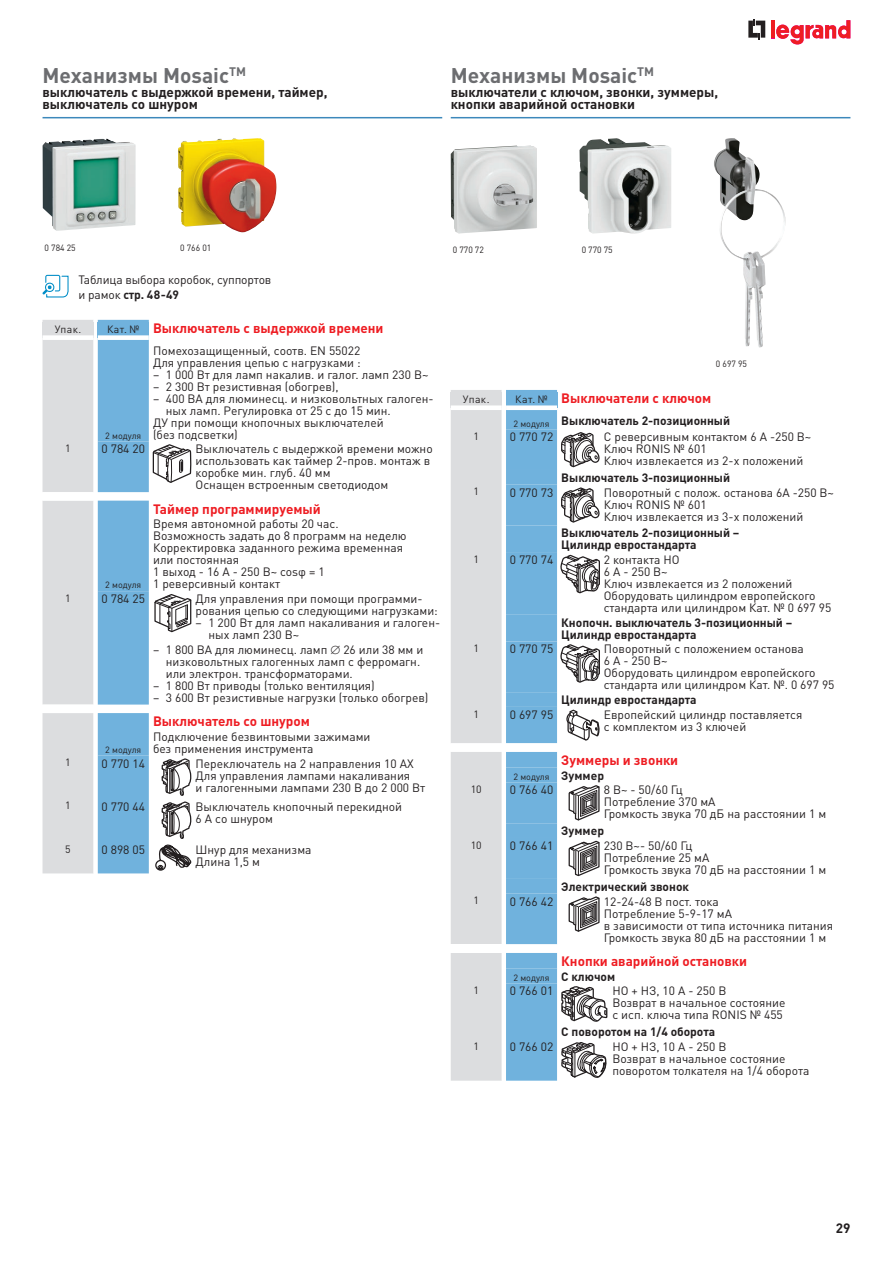
<style>
.page{position:relative;width:893px;height:1263px;background:#fff}
.page>*{position:absolute;margin:0;border:0;box-sizing:border-box;transform-origin:0 0}
.t1{font:700 21px "DIN Pro";color:#6c6d70}
.t2{font:700 13.5px "DIN Pro";color:#ee1d23}
.t3{font:700 13.5px/12px "DIN Pro";color:#231f20}
.t4{font:12px/12px "DIN Pro";color:#231f20}
.t5{font:700 12px/12px "DIN Pro";color:#231f20}
.t6{font:10.5px "DIN Pro";letter-spacing:.02em;color:#231f20}
.t7{font:9px "DIN Pro";color:#231f20}
.t8{font:9px "DIN Pro";color:#231f20;scale:.95 1}
.s1{font-weight:700}
.s2{font-weight:400;font-size:10.5px;color:#231f20}
.s3{font-weight:700;font-size:12px}
</style>
<div class="page">
<svg style="left:748px;top:19px;width:17px;height:20px"></svg>
<hr style="left:771px;top:20px;width:4px;height:18px;background:#ee1d23">
<svg style="left:776px;top:20px;width:74px;height:25px"></svg>
<hr style="left:43px;top:117px;width:399px;height:1px;background:#3c88bb">
<hr style="left:451px;top:117px;width:399px;height:1px;background:#3c88bb">
<svg style="left:43px;top:275px;width:26px;height:22px"></svg>
<svg style="left:43px;top:320px;width:148px;height:553px"></svg>
<svg style="left:451px;top:390px;width:156px;height:691px"></svg>
<img style="left:43px;top:138px;width:93px;height:93px">
<img style="left:178px;top:138px;width:98px;height:94px">
<img style="left:451px;top:146px;width:86px;height:88px">
<img style="left:579px;top:138px;width:92px;height:96px">
<img style="left:714px;top:138px;width:71px;height:209px">
<h1 class="t1" style="left:43px;top:61px;width:205px">Механизмы Mosaic<sup>TM</sup></h1>
<p class="t3" style="left:43px;top:86px;width:286px">выключатель с выдержкой времени, таймер, выключатель со шнуром</p>
<h1 class="t1" style="left:451px;top:61px;width:205px">Механизмы Mosaic<sup>TM</sup></h1>
<p class="t3" style="left:451px;top:86px;width:269px">выключатели с ключом, звонки, зуммеры, кнопки аварийной остановки</p>
<p class="t8" style="left:45px;top:242px;width:34px">0 784 25</p>
<p class="t8" style="left:180px;top:242px;width:34px">0 766 01</p>
<p class="t4" style="left:78px;top:272px;width:194px;line-height:15px">Таблица выбора коробок, суппортов и рамок <span class="s1">стр. 48-49</span></p>
<p class="t6" style="left:55px;top:322px;width:28px">Упак.</p>
<p class="t2" style="left:107px;top:319px;width:278px"><span class="s2">Кат. №</span> Выключатель с выдержкой времени</p>
<p class="t7" style="left:105px;top:430px;width:38px">2 модуля</p>
<p class="t4" style="left:153px;top:344px;width:209px">Помехозащищенный, соотв. EN 55022<br>Для управления цепью с нагрузками :</p>
<p class="t4" style="left:153px;top:368px;width:277px">– 1 000 Вт для ламп накалив. и галог. ламп 230 В~</p>
<p class="t4" style="left:153px;top:380px;width:187px">– 2 300 Вт резистивная (обогрев),</p>
<p class="t4" style="left:153px;top:392px;width:282px">– 400 ВA для люминесц. и низковольтных галоген-</p>
<p class="t4" style="left:166px;top:404px;width:226px">ных ламп. Регулировка от 25 с до 15 мин.</p>
<p class="t4" style="left:153px;top:416px;width:232px">ДУ при помощи кнопочных выключателей</p>
<p class="t4" style="left:153px;top:428px;width:86px">(без подсветки)</p>
<p class="t6" style="left:65px;top:442px;width:7px">1</p>
<p class="t4" style="left:102px;top:443px;width:45px">0 784 20</p>
<p class="t4" style="left:196px;top:443px;width:239px">Выключатель с выдержкой времени можно использовать как таймер 2-пров. монтаж в коробке мин. глуб. 40 мм<br>Оснащен встроенным светодиодом</p>
<p class="t2" style="left:153px;top:500px;width:169px">Таймер программируемый</p>
<p class="t7" style="left:105px;top:579px;width:38px">2 модуля</p>
<p class="t4" style="left:153px;top:518px;width:255px">Время автономной работы 20 час.<br>Возможность задать до 8 программ на неделю<br>Корректировка заданного режима временная или постоянная<br>1 выход - 16 A - 250 В~ cosφ = 1<br>1 реверсивный контакт</p>
<p class="t6" style="left:65px;top:591px;width:7px">1</p>
<p class="t4" style="left:102px;top:592px;width:45px">0 784 25</p>
<p class="t4" style="left:196px;top:592px;width:244px">Для управления при помощи программи&shy;рования цепью со следующими нагрузками:</p>
<p class="t4" style="left:208px;top:616px;width:233px;text-indent:-13px">– 1 200 Вт для ламп накаливания и галоген&shy;ных ламп 230 В~</p>
<p class="t4" style="left:166px;top:643px;width:259px;text-indent:-13px">– 1 800 ВA для люминесц. ламп ∅ 26 или 38 мм и низковольтных галогенных ламп с ферромагн. или электрон. трансформаторами.</p>
<p class="t4" style="left:153px;top:679px;width:223px">– 1 800 Вт приводы (только вентиляция)</p>
<p class="t4" style="left:153px;top:691px;width:277px">– 3 600 Вт резистивные нагрузки (только обогрев)</p>
<p class="t2" style="left:153px;top:712px;width:158px">Выключатель со шнуром</p>
<p class="t7" style="left:105px;top:744px;width:38px">2 модуля</p>
<p class="t4" style="left:153px;top:730px;width:219px">Подключение безвинтовыми зажимами без применения инструмента</p>
<p class="t6" style="left:65px;top:756px;width:7px">1</p>
<p class="t4" style="left:102px;top:757px;width:45px">0 770 14</p>
<p class="t4" style="left:196px;top:757px;width:231px">Переключатель на 2 направления 10 AX<br>Для управления лампами накаливания<br>и галогенными лампами 230 В до 2 000 Вт</p>
<p class="t6" style="left:65px;top:799px;width:7px">1</p>
<p class="t4" style="left:102px;top:800px;width:45px">0 770 44</p>
<p class="t4" style="left:196px;top:800px;width:208px">Выключатель кнопочный перекидной<br>6 A со шнуром</p>
<p class="t6" style="left:65px;top:842px;width:7px">5</p>
<p class="t4" style="left:102px;top:843px;width:45px">0 898 05</p>
<p class="t4" style="left:196px;top:843px;width:117px">Шнур для механизма<br>Длина 1,5 м</p>
<p class="t8" style="left:453px;top:244px;width:34px">0 770 72</p>
<p class="t8" style="left:582px;top:244px;width:34px">0 770 75</p>
<p class="t8" style="left:716px;top:358px;width:34px">0 697 95</p>
<p class="t6" style="left:463px;top:392px;width:28px">Упак.</p>
<p class="t2" style="left:515px;top:389px;width:198px"><span class="s2">Кат. №</span> Выключатели с ключом</p>
<p class="t5" style="left:513px;top:414px;width:218px"><sub>2</sub> <sub>модуля</sub> Выключатель 2-позиционный</p>
<p class="t6" style="left:473px;top:430px;width:7px">1</p>
<p class="t4" style="left:510px;top:431px;width:45px">0 770 72</p>
<p class="t4" style="left:604px;top:431px;width:209px">С реверсивным контактом 6 A -250 В~<br>Ключ RONIS № 601<br>Ключ извлекается из 2-х положений</p>
<p class="t5" style="left:561px;top:471px;width:170px">Выключатель 3-позиционный</p>
<p class="t6" style="left:473px;top:485px;width:7px">1</p>
<p class="t4" style="left:510px;top:486px;width:45px">0 770 73</p>
<p class="t4" style="left:604px;top:486px;width:232px">Поворотный с полож. останова 6A -250 В~<br>Ключ RONIS № 601<br>Ключ извлекается из 3-х положений</p>
<p class="t5" style="left:561px;top:527px;width:180px">Выключатель 2-позиционный –<br>Цилиндр евростандарта</p>
<p class="t6" style="left:473px;top:552px;width:7px">1</p>
<p class="t4" style="left:510px;top:553px;width:45px">0 770 74</p>
<p class="t4" style="left:604px;top:553px;width:229px">2 контакта НО<br>6 A - 250 В~<br>Ключ извлекается из 2 положений<br>Оборудовать цилиндром европейского стандарта или цилиндром Кат. № 0 697 95</p>
<p class="t5" style="left:561px;top:616px;width:232px">Кнопочн. выключатель 3-позиционный –<br>Цилиндр евростандарта</p>
<p class="t6" style="left:473px;top:642px;width:7px">1</p>
<p class="t4" style="left:510px;top:643px;width:45px">0 770 75</p>
<p class="t4" style="left:604px;top:643px;width:232px">Поворотный с положением останова<br>6 А - 250 В~<br>Оборудовать цилиндром европейского стандарта или цилиндром Кат. №. 0 697 95</p>
<p class="t5" style="left:561px;top:693px;width:137px">Цилиндр евростандарта</p>
<p class="t6" style="left:473px;top:707px;width:7px">1</p>
<p class="t4" style="left:510px;top:708px;width:45px">0 697 95</p>
<p class="t4" style="left:604px;top:708px;width:200px">Европейский цилиндр поставляется с комплектом из 3 ключей</p>
<p class="t2" style="left:561px;top:751px;width:118px">Зуммеры и звонки</p>
<p class="t7" style="left:513px;top:771px;width:92px">2 модуля <span class="s3">Зуммер</span></p>
<p class="t6" style="left:471px;top:783px;width:12px">10</p>
<p class="t4" style="left:510px;top:784px;width:45px">0 766 40</p>
<p class="t4" style="left:604px;top:784px;width:224px">8 В~ - 50/60 Гц<br>Потребление 370 мA<br>Громкость звука 70 дБ на расстоянии 1 м</p>
<p class="t5" style="left:561px;top:824px;width:44px">Зуммер</p>
<p class="t6" style="left:471px;top:838px;width:12px">10</p>
<p class="t4" style="left:510px;top:839px;width:45px">0 766 41</p>
<p class="t4" style="left:604px;top:839px;width:224px">230 В~- 50/60 Гц<br>Потребление 25 мA<br>Громкость звука 70 дБ на расстоянии 1 м</p>
<p class="t5" style="left:561px;top:880px;width:129px">Электрический звонок</p>
<p class="t6" style="left:473px;top:894px;width:7px">1</p>
<p class="t4" style="left:510px;top:895px;width:45px">0 766 42</p>
<p class="t4" style="left:604px;top:895px;width:231px">12-24-48 В пост. тока<br>Потребление 5-9-17 мA<br>в зависимости от типа источника питания<br>Громкость звука 80 дБ на расстоянии 1 м</p>
<p class="t2" style="left:561px;top:952px;width:187px">Кнопки аварийной остановки</p>
<p class="t7" style="left:513px;top:972px;width:103px">2 модуля <span class="s3">С ключом</span></p>
<p class="t6" style="left:473px;top:984px;width:7px">1</p>
<p class="t4" style="left:510px;top:985px;width:45px">0 766 01</p>
<p class="t4" style="left:612px;top:985px;width:175px">НО + НЗ, 10 А - 250 В<br>Возврат в начальное состояние с исп. ключа типа RONIS № 455</p>
<p class="t5" style="left:561px;top:1026px;width:155px">С поворотом на 1/4 оборота</p>
<p class="t6" style="left:473px;top:1039px;width:7px">1</p>
<p class="t4" style="left:510px;top:1040px;width:45px">0 766 02</p>
<p class="t4" style="left:612px;top:1040px;width:198px">НО + НЗ, 10 A - 250 В<br>Возврат в начальное состояние поворотом толкателя на 1/4 оборота</p>
<p class="t3" style="left:836px;top:1221px;width:16px">29</p>
</div>
